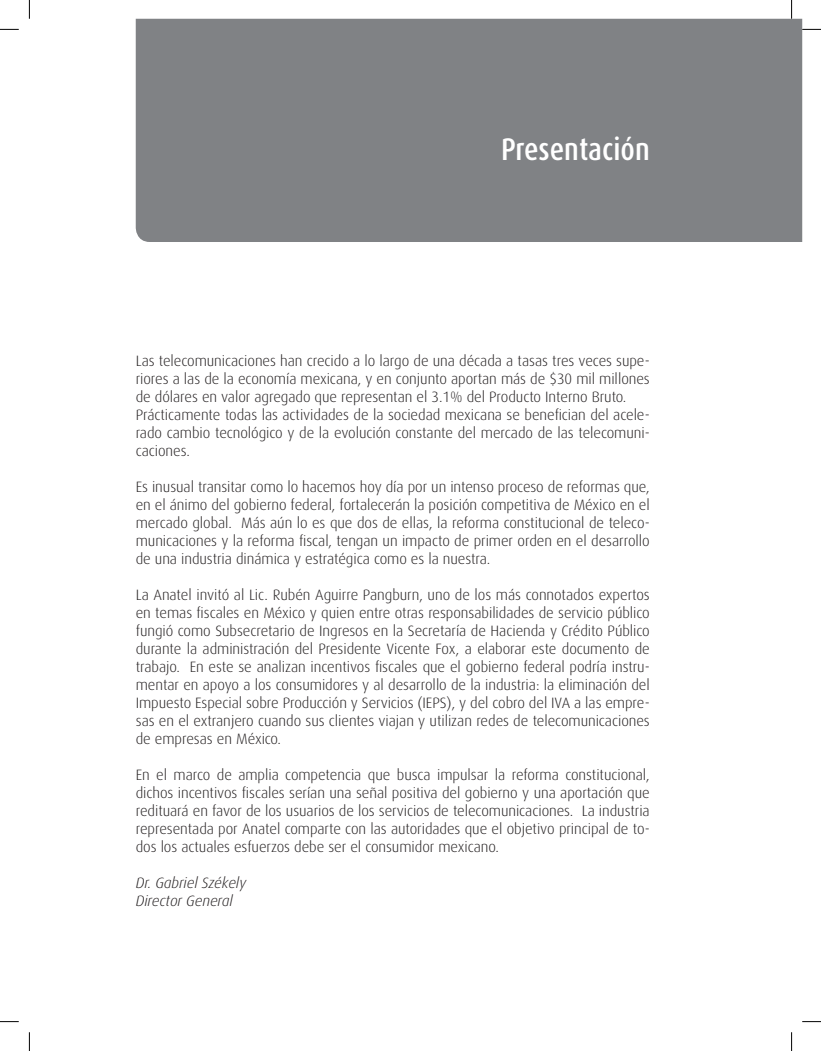
<style>
.page{position:relative;width:821px;height:1051px;background:#fff}
.page>*{position:absolute;margin:0;border:0;box-sizing:border-box;transform-origin:0 0}
.t1{font:500 31.25px "Dax Condensed";color:#fff}
.t2{font:300 15px/18px "Dax";letter-spacing:-.005em;color:#231f20;text-align:justify}
.t3{font:italic 300 15px/18px "Dax";letter-spacing:-.005em;color:#231f20}
</style>
<div class="page">
<div style="left:136px;top:19px;width:666px;height:223px;background:#808285"></div>
<svg style="left:0;top:29px;width:19px;height:1px"></svg>
<svg style="left:802px;top:29px;width:19px;height:1px"></svg>
<svg style="left:0;top:1021px;width:19px;height:1px"></svg>
<svg style="left:802px;top:1021px;width:19px;height:1px"></svg>
<svg style="left:29px;top:0;width:1px;height:19px"></svg>
<svg style="left:29px;top:1032px;width:1px;height:19px"></svg>
<svg style="left:790px;top:0;width:2px;height:19px"></svg>
<svg style="left:791px;top:1032px;width:1px;height:19px"></svg>
<h1 class="t1" style="left:501px;top:132px;width:150px">Presentación</h1>
<p class="t2" style="left:136px;top:352px;width:515px;text-align:left">Las telecomunicaciones han crecido a lo largo de una década a tasas tres veces supe&shy;riores a las de la economía mexicana, y en conjunto aportan más de $30 mil millones de dólares en valor agregado que representan el 3.1% del Producto Interno Bruto.<br>Prácticamente todas las actividades de la sociedad mexicana se benefician del acele&shy;rado cambio tecnológico y de la evolución constante del mercado de las telecomuni&shy;caciones.</p>
<p class="t2" style="left:136px;top:478px;width:515px">Es inusual transitar como lo hacemos hoy día por un intenso proceso de reformas que, en el ánimo del gobierno federal, fortalecerán la posición competitiva de México en el mercado global. Más aún lo es que dos de ellas, la reforma constitucional de teleco&shy;municaciones y la reforma fiscal, tengan un impacto de primer orden en el desarrollo de una industria dinámica y estratégica como es la nuestra.</p>
<p class="t2" style="left:136px;top:586px;width:515px">La Anatel invitó al Lic. Rubén Aguirre Pangburn, uno de los más connotados expertos en temas fiscales en México y quien entre otras responsabilidades de servicio público fungió como Subsecretario de Ingresos en la Secretaría de Hacienda y Crédito Público durante la administración del Presidente Vicente Fox, a elaborar este documento de trabajo. En este se analizan incentivos fiscales que el gobierno federal podría instru&shy;mentar en apoyo a los consumidores y al desarrollo de la industria: la eliminación del Impuesto Especial sobre Producción y Servicios (IEPS), y del cobro del IVA a las empre&shy;sas en el extranjero cuando sus clientes viajan y utilizan redes de telecomunicaciones de empresas en México.</p>
<p class="t2" style="left:136px;top:766px;width:515px">En el marco de amplia competencia que busca impulsar la reforma constitucional, dichos incentivos fiscales serían una señal positiva del gobierno y una aportación que redituará en favor de los usuarios de los servicios de telecomunicaciones. La industria representada por Anatel comparte con las autoridades que el objetivo principal de to&shy;dos los actuales esfuerzos debe ser el consumidor mexicano.</p>
<p class="t3" style="left:136px;top:874px;width:112px">Dr. Gabriel Székely<br>Director General</p>
</div>
